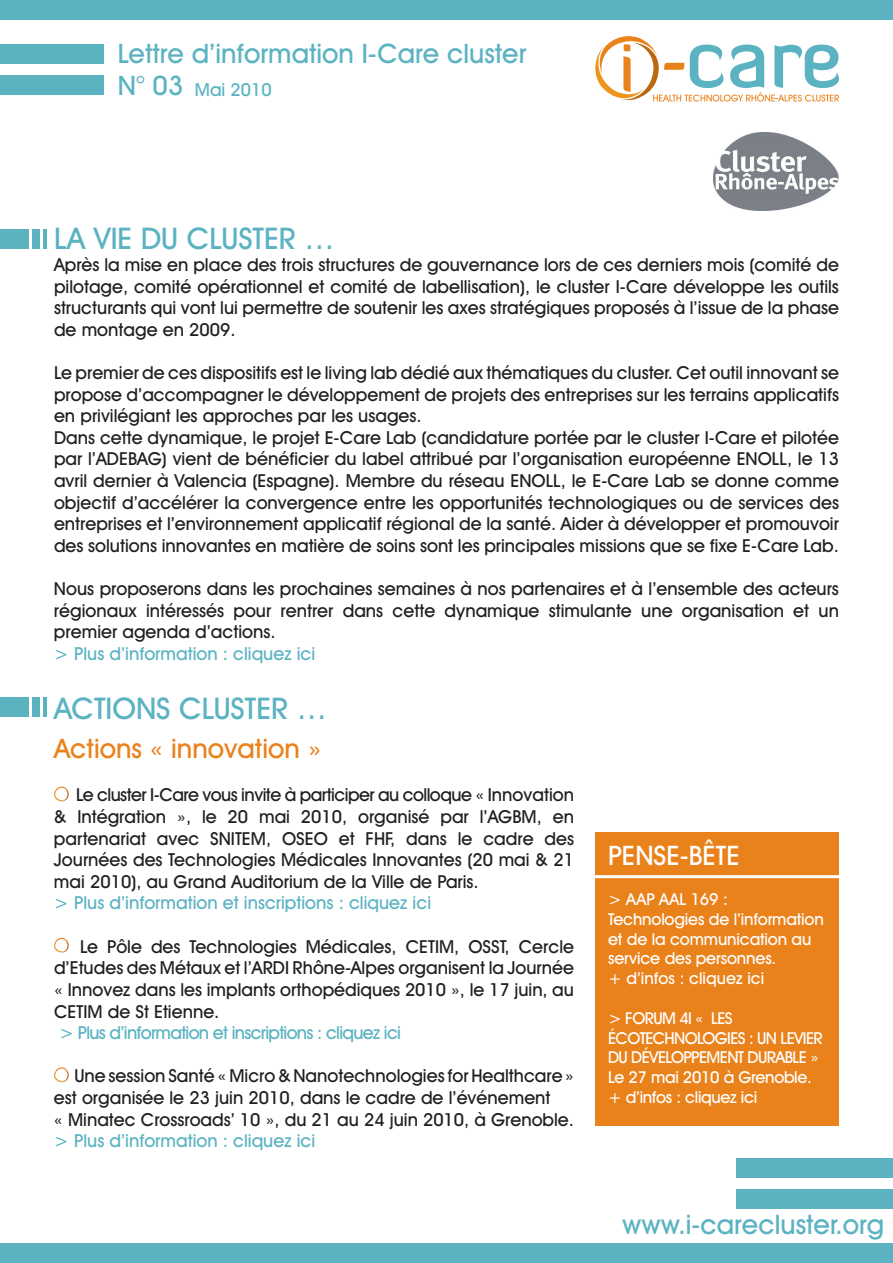
<style>
.page{position:relative;width:893px;height:1263px;background:#fff}
.page>*{position:absolute;margin:0;border:0;box-sizing:border-box;transform-origin:0 0}
.t1{font:500 30px "Avant Garde IT Cby BT";color:#5bb3c2}
.t2{font:500 27px "Avant Garde IT Cby BT";color:#5bb3c2}
.t3{font:500 27px "Avant Garde IT Cby BT";color:#ea821c}
.t4{font:500 27px "Avant Garde IT Cby BT";color:#fff}
.t5{font:500 18px/21.6px "Avant Garde IT Cby BT";color:#231f20;text-align:justify}
.t6{font:500 18px "Avant Garde IT Cby BT";color:#5bb3c2}
.t7{font:500 18px "Avant Garde IT Cby BT";letter-spacing:-.04em;color:#5bb3c2}
.t8{font:500 16.5px/19.8px "Avant Garde IT Cby BT";letter-spacing:-.02em;color:#fff}
.t9{font:500 16.5px/19.8px "Avant Garde IT Cby BT";letter-spacing:-.04em;color:#fff}
.s1{font-size:27px}
</style>
<div class="page">
<svg style="left:595px;top:36px;width:244px;height:66px"></svg>
<div style="left:0;top:0;width:893px;height:20px;background:#5bb3c2"></div>
<div style="left:0;top:44px;width:104px;height:19px;background:#5bb3c2"></div>
<div style="left:0;top:75px;width:104px;height:20px;background:#5bb3c2"></div>
<div style="left:0;top:229px;width:29px;height:20px;background:#5bb3c2"></div>
<div style="left:32px;top:229px;width:8px;height:20px;background:#5bb3c2"></div>
<hr style="left:43px;top:229px;width:4px;height:20px;background:#5bb3c2">
<div style="left:0;top:697px;width:29px;height:20px;background:#5bb3c2"></div>
<div style="left:32px;top:697px;width:8px;height:20px;background:#5bb3c2"></div>
<hr style="left:43px;top:697px;width:4px;height:20px;background:#5bb3c2">
<svg style="left:54px;top:786px;width:15px;height:15px"></svg>
<svg style="left:54px;top:938px;width:15px;height:15px"></svg>
<svg style="left:54px;top:1067px;width:15px;height:15px"></svg>
<div style="left:595px;top:832px;width:244px;height:293px;background:#ea821c"></div>
<hr style="left:586px;top:875px;width:256px;height:3px;background:#fff">
<img style="left:713px;top:133px;width:126px;height:77px">
<div style="left:0;top:1243px;width:893px;height:20px;background:#5bb3c2"></div>
<div style="left:737px;top:1157px;width:156px;height:20px;background:#5bb3c2"></div>
<div style="left:737px;top:1189px;width:156px;height:20px;background:#5bb3c2"></div>
<h2 class="t2" style="left:118px;top:37px;width:410px">Lettre d’information I-Care cluster</h2>
<p class="t6" style="left:118px;top:79px;width:155px"><span class="s1">N° 03</span> Mai 2010</p>
<h1 class="t1" style="left:54px;top:220px;width:282px">La vie du cluster …</h1>
<p class="t5" style="left:54px;top:254px;width:786px">Après la mise en place des trois structures de gouvernance lors de ces derniers mois (comité de pilotage, comité opérationnel et comité de labellisation), le cluster I-Care développe les outils structurants qui vont lui permettre de soutenir les axes stratégiques proposés à l’issue de la phase de montage en 2009.</p>
<p class="t5" style="left:54px;top:362px;width:786px;text-align:left">Le premier de ces dispositifs est le living lab dédié aux thématiques du cluster. Cet outil innovant se propose d’accompagner le développement de projets des entreprises sur les terrains applicatifs en privilégiant les approches par les usages.<br>Dans cette dynamique, le projet E-Care Lab (candidature portée par le cluster I-Care et pilotée par l’ADE BAG) vient de bénéficier du label attribué par l’organisation européenne ENOLL, le 13 avril dernier à Valencia (Espagne). Membre du réseau ENOLL, le E-Care Lab se donne comme objectif d’accélérer la convergence entre les opportunités technologiques ou de services des entreprises et l’environnement applicatif régional de la santé. Aider à développer et promouvoir des solutions innovantes en matière de soins sont les principales missions que se fixe E-Care Lab.</p>
<p class="t5" style="left:54px;top:578px;width:786px">Nous proposerons dans les prochaines semaines à nos partenaires et à l’ensemble des acteurs régionaux intéressés pour rentrer dans cette dynamique stimulante une organisation et un premier agenda d’actions.</p>
<p class="t6" style="left:54px;top:642px;width:263px">&gt; Plus d’information : cliquez ici</p>
<h1 class="t1" style="left:54px;top:690px;width:274px">Actions cluster …</h1>
<h2 class="t3" style="left:54px;top:732px;width:269px">Actions « innovation »</h2>
<p class="t5" style="left:54px;top:784px;width:522px;text-indent:22px">Le cluster I-Care vous invite à participer au colloque « Innovation &amp; Intégration », le 20 mai 2010, organisé par l’AGBM, en partenariat avec SNITE M, OSEO et FHF, dans le cadre des Journées des Technologies Médicales Innovantes (20 mai &amp; 21 mai 2010), au Grand Auditorium de la Ville de Paris.</p>
<p class="t6" style="left:54px;top:892px;width:379px">&gt; Plus d’information et inscriptions : cliquez ici</p>
<p class="t5" style="left:80px;top:935px;width:335px">Le Pôle des Technologies Médicales, CETI</p>
<p class="t5" style="left:439px;top:935px;width:136px">M, OSST, Cercle</p>
<p class="t5" style="left:54px;top:957px;width:209px">d’Etudes des Métaux et l’ARDI</p>
<h2 class="t4" style="left:608px;top:839px;width:133px">Pense-Bête</h2>
<p class="t8" style="left:608px;top:889px;width:217px">&gt; AA PAA L 169 :<br>Technologies de l’information et de la communication au service des personnes.<br>+ d’infos : cliquez ici</p>
<p class="t9" style="left:608px;top:1008px;width:126px">&gt; Forum 4i « Les écotechnolog</p>
<p class="t5" style="left:54px;top:957px;width:522px;text-indent:239px">Rhône-Alpes organisent la Journée « Innovez dans les implants orthopédiques 2010 », le 17 juin, au CETI</p>
<p class="t5" style="left:87px;top:1000px;width:133px">M de St Etienne.</p>
<p class="t7" style="left:59px;top:1022px;width:343px">&gt; Plus d’information et inscriptions : cliquez ici</p>
<p class="t5" style="left:54px;top:1065px;width:522px;text-align:left;text-indent:20px">Une session Santé « Micro &amp; Nanotechnologies for Healthcare» est organisée le 23 juin 2010, dans le cadre de l’événement<br>« Minatec Crossroads’ 10 », du 21 au 24 juin 2010, à Grenoble.</p>
<p class="t6" style="left:54px;top:1130px;width:263px">&gt; Plus d’information : cliquez ici</p>
<p class="t9" style="left:727px;top:1028px;width:97px">ies : un levier</p>
<p class="t8" style="left:608px;top:1047px;width:60px">du développ</p>
<p class="t8" style="left:608px;top:1047px;width:212px;text-indent:91px">ement durabl e »<br>Le 27 mai 2010 à Grenoble. + d’infos : cliquez ici</p>
<h2 class="t2" style="left:622px;top:1208px;width:264px">www.i-carecluster.org</h2>
</div>
